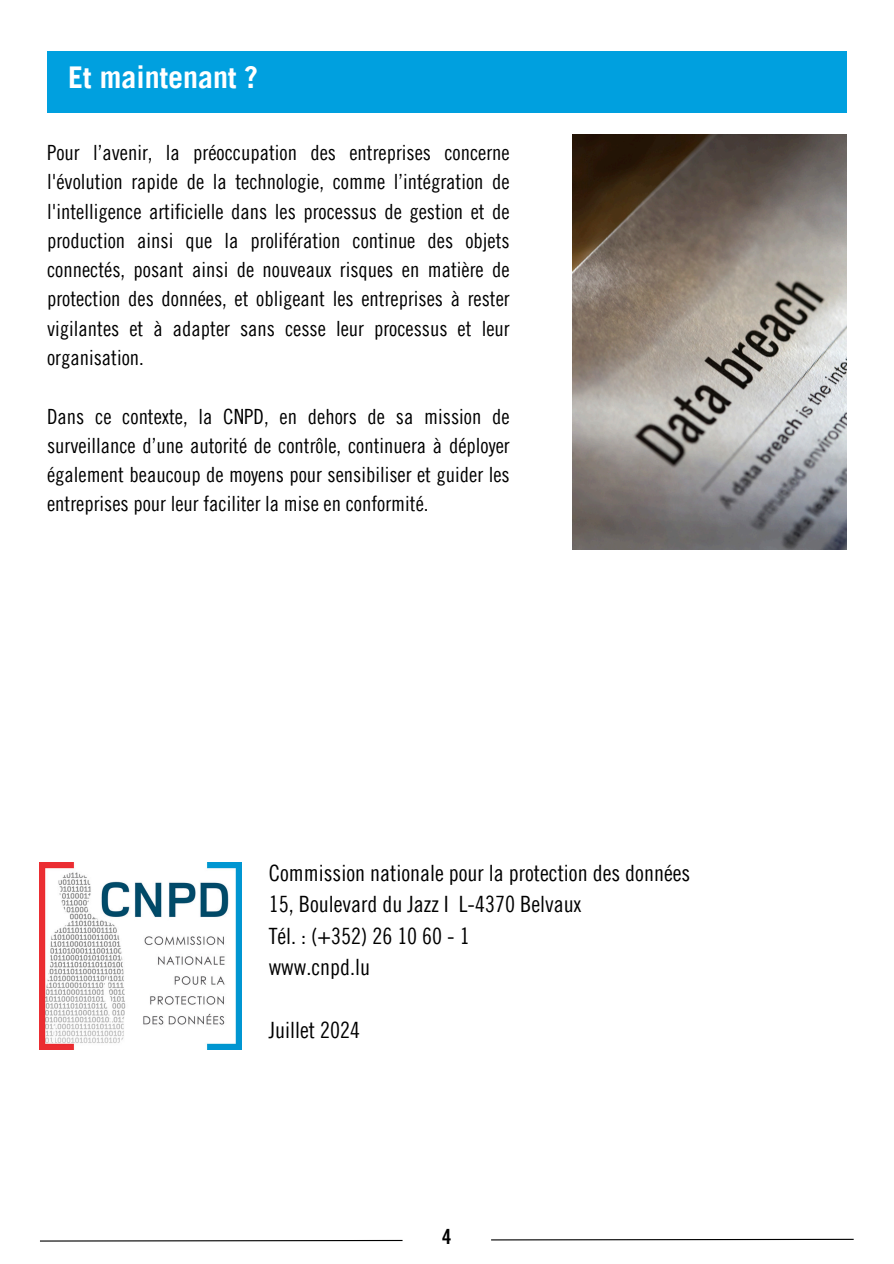
<style>
.page{position:relative;width:894px;height:1264px;background:#fff}
.page>*{position:absolute;margin:0;border:0;box-sizing:border-box;transform-origin:0 0}
.t1{font:700 30px "Trade Gothic LT Pro";color:#fff}
.t2{font:22.5px "Trade Gothic LT Pro Cn 18";color:#000}
.t3{font:21px/29.2px "Trade Gothic LT Pro Cn 18";color:#000;text-align:justify}
.t4{font:21px "Trade Gothic LT Pro Bd Cn 20";color:#000}
</style>
<div class="page">
<img style="left:40px;top:862px;width:201px;height:187px">
<svg style="left:40px;top:1239px;width:363px;height:3px"></svg>
<svg style="left:491px;top:1238px;width:363px;height:2px"></svg>
<div style="left:47px;top:51px;width:799px;height:61px;background:#00a0df"></div>
<img style="left:572px;top:134px;width:274px;height:416px">
<p class="t1" style="left:68px;top:66px;width:191px">Et maintenant ?</p>
<p class="t3" style="left:47px;top:141px;width:464px">Pour l’avenir, la préoccupation des entreprises concerne l'évolution rapide de la technologie, comme l’intégration de l'intelligence artificielle dans les processus de gestion et de production ainsi que la prolifération continue des objets connectés, posant ainsi de nouveaux risques en matière de protection des données, et obligeant les entreprises à rester vigilantes et à adapter sans cesse leur processus et leur organisation.</p>
<p class="t3" style="left:47px;top:404px;width:464px">Dans ce contexte, la CNPD, en dehors de sa mission de surveillance d’une autorité de contrôle, continuera à déployer également beaucoup de moyens pour sensibiliser et guider les entreprises pour leur faciliter la mise en conformité.</p>
<p class="t2" style="left:269px;top:864px;width:423px">Commission nationale pour la protection des données</p>
<p class="t2" style="left:269px;top:895px;width:314px">15, Boulevard du Jazz I L-4370 Belvaux</p>
<p class="t2" style="left:269px;top:927px;width:202px">Tél. : (+352) 26 10 60 - 1</p>
<p class="t2" style="left:269px;top:958px;width:103px">www.cnpd.lu</p>
<p class="t2" style="left:269px;top:1021px;width:93px">Juillet 2024</p>
<p class="t4" style="left:442px;top:1229px;width:11px">4</p>
</div>
